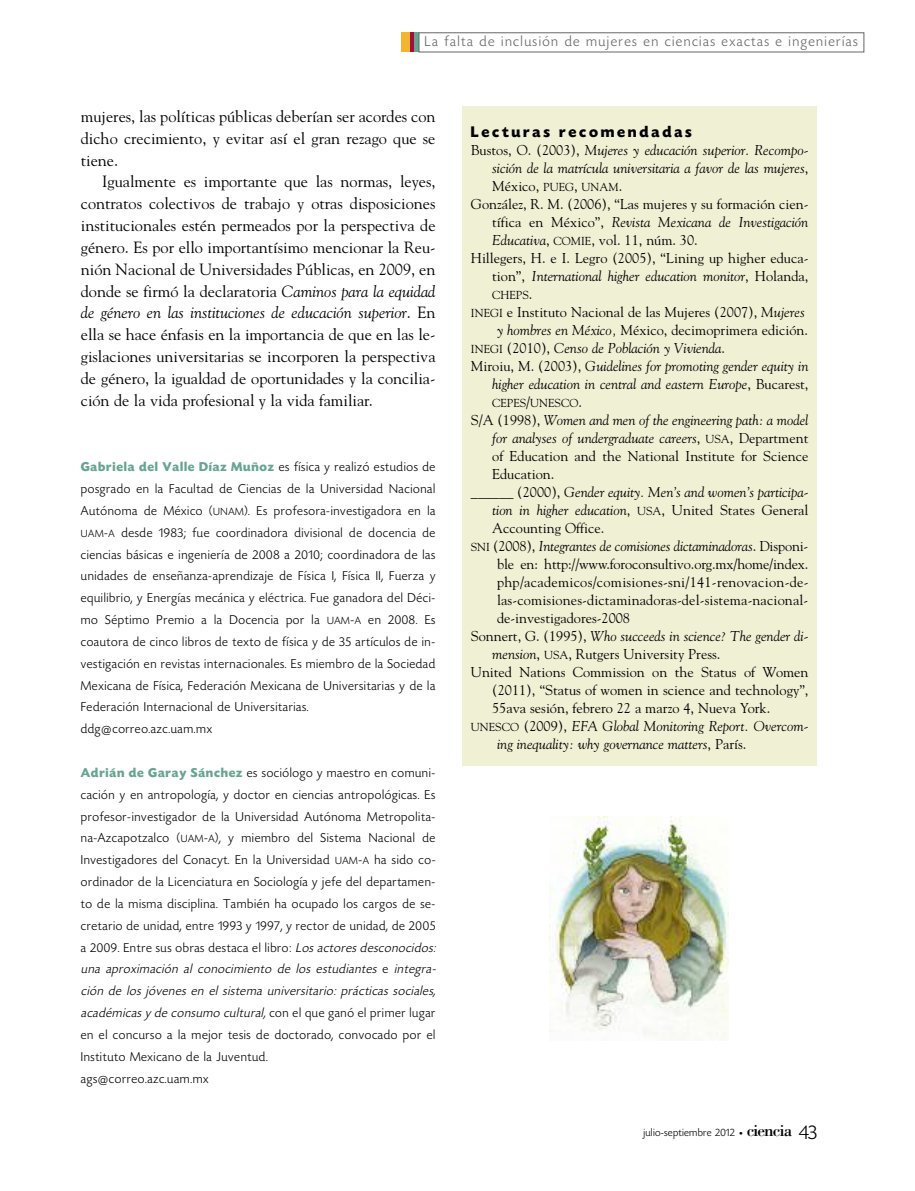
<style>
.page{position:relative;width:915px;height:1191px;background:#fff}
.page>*{position:absolute;margin:0;border:0;box-sizing:border-box;transform-origin:0 0}
.t1{font:17.25px "Bodoni";letter-spacing:-.05em;color:#000}
.t2{font:16.2px/21.8px "Goudy";color:#000;text-align:justify}
.t3{font:700 16.2px "Today HEF";letter-spacing:.17em;color:#000}
.t4{font:300 15px "Today HEF";letter-spacing:.095em;color:#666}
.t5{font:italic 14.25px "Goudy";color:#000}
.t6{font:14.25px "Goudy";color:#000}
.t7{font:14.25px "Goudy";letter-spacing:.02em;color:#000}
.t8{font:300 13.5px/21.8px "Today HEF";letter-spacing:.045em;color:#000}
.t9{font:11.55px "Goudy";color:#000}
.t10{font:300 11.25px "Today HEF";letter-spacing:.025em;color:#000}
.s1{font-style:italic}
.s2{font-weight:700;color:#67a58f}
.s3{font-size:10.95px}
.s4{font-style:normal}
.s5{font-size:11.55px}
.s6{font-size:14.25px}
.s7{font-style:normal;font-size:11.55px}
.s8{font-family:"Officina Sans";font-weight:400;font-size:7.5px}
.s9{font-family:"Today HEF";font-weight:300;font-size:21px}
</style>
<div class="page">
<hr style="left:401px;top:32px;width:4px;height:20px;background:#f2b531">
<div style="left:405px;top:32px;width:5px;height:20px;background:#f2b531"></div>
<hr style="left:410px;top:32px;width:4px;height:20px;background:#9f0f42">
<div style="left:414px;top:32px;width:5px;height:20px;background:#67a58f"></div>
<div style="left:418px;top:32px;width:446px;height:20px;border:1px solid #666"></div>
<div style="left:462px;top:106px;width:354px;height:660px;background:#f0f0d5"></div>
<img style="left:549px;top:816px;width:179px;height:224px">
<p class="t4" style="left:424px;top:35px;width:434px">La falta de inclusión de mujeres en ciencias exactas e ingenierías</p>
<p class="t2" style="left:81px;top:105px;width:356px">mujeres, las políticas públicas deberían ser acordes con dicho crecimiento, y evitar así el gran rezago que se tiene.</p>
<p class="t2" style="left:81px;top:171px;width:356px;text-indent:21px">Igualmente es importante que las normas, leyes, contratos colectivos de trabajo y otras disposiciones institucionales estén permeados por la perspectiva de género. Es por ello importantísimo mencionar la Reu&shy;nión Nacional de Universidades Públicas, en 2009, en donde se firmó la declaratoria <span class="s1">Caminos para la equidad de género en las instituciones de educación superior</span>. En ella se hace énfasis en la importancia de que en las le&shy;gislaciones universitarias se incorporen la perspectiva de género, la igualdad de oportunidades y la concilia&shy;ción de la vida profesional y la vida familiar.</p>
<p class="t8" style="left:81px;top:457px;width:356px"><span class="s2">Gabriela del Valle Díaz Muñoz</span> es física y realizó estudios de posgrado en la Facultad de Ciencias de la Universidad Nacional Autónoma de México (<span class="s3">UNAM</span>). Es profesora-investigadora en la <span class="s3">UAM</span>-<span class="s3">A</span> desde 1983; fue coordinadora divisional de docencia de ciencias básicas e ingeniería de 2008 a 2010; coordinadora de las unidades de enseñanza-aprendizaje de Física I, Física II, Fuerza y equilibrio, y Energías mecánica y eléctrica. Fue ganadora del Déci&shy;mo Séptimo Premio a la Docencia por la <span class="s3">UAM</span>-<span class="s3">A</span> en 2008. Es coautora de cinco libros de texto de física y de 35 artículos de in&shy;vestigación en revistas internacionales. Es miembro de la Sociedad Mexicana de Física, Federación Mexicana de Universitarias y de la Federación Internacional de Universitarias. ddg@correo.azc.uam.mx</p>
<p class="t8" style="left:81px;top:763px;width:359px"><span class="s2">Adrián de Garay Sánchez</span> es sociólogo y maestro en comuni&shy;cación y en antropología, y doctor en ciencias antropológicas. Es profesor-investigador de la Universidad Autónoma Metropolita&shy;na-Azcapotzalco (<span class="s3">UAM</span>-<span class="s3">A</span>), y miembro del Sistema Nacional de Investigadores del Conacyt. En la Universidad <span class="s3">UAM</span>-<span class="s3">A</span> ha sido co&shy;ordinador de la Licenciatura en Sociología y jefe del departamen&shy;to de la misma disciplina. También ha ocupado los cargos de se&shy;cretario de unidad, entre 1993 y 1997, y rector de unidad, de 2005 a 2009. Entre sus obras destaca el libro: <span class="s1">Los actores desconocidos: una aproximación al conocimiento de los estudiantes</span> e <span class="s1">integra&shy;ción de los jóvenes en el sistema universitario: prácticas sociales, académicas y de consumo cultural,</span> c o n e l q u e g a n ó e l p r i m e r l u g a r en el concurso a la mejor tesis de doctorado, convocado por el Instituto Mexicano de la Juventud.<br>ags@correo.azc.uam.mx</p>
<p class="t3" style="left:470px;top:125px;width:222px">Lecturas recomendadas</p>
<p class="t5" style="left:470px;top:141px;width:339px"><span class="s4">Bustos, O. (2003),</span> Mujeres y educación superior. Recompo-</p>
<p class="t5" style="left:492px;top:159px;width:317px">sición de la matrícula universitaria a favor de las mujeres<span class="s4">,</span></p>
<p class="t6" style="left:492px;top:177px;width:132px">México, <span class="s5">PUEG</span>, <span class="s5">UNAM</span>.</p>
<p class="t6" style="left:471px;top:195px;width:339px">González, R. M. (2006), “Las mujeres y su formación cien-</p>
<p class="t5" style="left:492px;top:213px;width:317px"><span class="s4">tífica en México”,</span> Revista Mexicana de Investigación</p>
<p class="t6" style="left:492px;top:231px;width:207px"><span class="s1">Educativa</span>, <span class="s5">COMIE</span>, vol. 11, núm. 30.</p>
<p class="t6" style="left:471px;top:249px;width:339px">Hillegers, H. e I. Legro (2005), “Lining up higher educa-</p>
<p class="t5" style="left:492px;top:267px;width:317px"><span class="s4">tion”,</span> International higher education monitor<span class="s4">, Holanda,</span></p>
<p class="t9" style="left:492px;top:288px;width:42px">CHEPS<span class="s6">.</span></p>
<p class="t6" style="left:470px;top:303px;width:335px"><span class="s5">INEGI</span> e Instituto Nacional de las Mujeres (2007), <span class="s1">Mujeres</span></p>
<p class="t6" style="left:497px;top:321px;width:312px"><span class="s1">y hombres en México,</span> México, decimoprimera edición.</p>
<p class="t5" style="left:470px;top:339px;width:255px"><span class="s7">INEGI</span> <span class="s4">(2010),</span> Censo de Población y Vivienda<span class="s4">.</span></p>
<p class="t5" style="left:471px;top:357px;width:339px"><span class="s4">Miroiu, M. (2003),</span> Guidelines for promoting gender equity in</p>
<p class="t5" style="left:492px;top:375px;width:318px">higher education in central and eastern Europe<span class="s4">, Bucarest,</span></p>
<p class="t9" style="left:492px;top:396px;width:91px">CEPES<span class="s6">/</span>UNESCO<span class="s6">.</span></p>
<p class="t5" style="left:471px;top:411px;width:339px"><span class="s4">S/A (1998),</span> Women and men of the engineering path: a model</p>
<p class="t5" style="left:492px;top:429px;width:317px">for analyses of undergraduate careers<span class="s4">,</span> <span class="s7">USA</span><span class="s4">, Department</span></p>
<p class="t6" style="left:492px;top:447px;width:317px">of Education and the National Institute for Science</p>
<p class="t6" style="left:492px;top:465px;width:64px">Education.</p>
<p class="t5" style="left:470px;top:483px;width:339px"><span class="s4">______ (2000),</span> Gender equity. Men’s and women’s participa-</p>
<p class="t5" style="left:492px;top:501px;width:317px">tion in higher education<span class="s4">,</span> <span class="s7">USA</span><span class="s4">, United States General</span></p>
<p class="t6" style="left:492px;top:519px;width:113px">Accounting Office.</p>
<p class="t5" style="left:470px;top:537px;width:339px"><span class="s7">SNI</span> <span class="s4">(2008),</span> Integrantes de comisiones dictaminadoras<span class="s4">. Disponi-</span></p>
<p class="t6" style="left:497px;top:555px;width:313px">ble en: http://www.foroconsultivo.org.mx/home/index.</p>
<p class="t7" style="left:497px;top:573px;width:313px">php/academicos/comisiones-sni/141-renovacion-de-</p>
<p class="t6" style="left:497px;top:591px;width:313px">las-comisiones-dictaminadoras-del-sistema-nacional-</p>
<p class="t6" style="left:497px;top:609px;width:134px">de-investigadores-2008</p>
<p class="t5" style="left:470px;top:627px;width:339px"><span class="s4">Sonnert, G. (1995),</span> Who succeeds in science? The gender di-</p>
<p class="t6" style="left:492px;top:645px;width:229px"><span class="s1">mension</span>, <span class="s5">USA</span>, Rutgers University Press.</p>
<p class="t6" style="left:470px;top:663px;width:339px">United Nations Commission on the Status of Women</p>
<p class="t6" style="left:492px;top:681px;width:317px">(2011), “Status of women in science and technology”,</p>
<p class="t6" style="left:492px;top:699px;width:279px">55ava sesión, febrero 22 a marzo 4, Nueva York.</p>
<p class="t5" style="left:470px;top:717px;width:339px"><span class="s7">UNESCO</span> <span class="s4">(2009),</span> EFA Global Monitoring Report. Overcom-</p>
<p class="t5" style="left:497px;top:735px;width:251px">ing inequality: why governance matters<span class="s4">, París.</span></p>
<p class="t10" style="left:643px;top:1127px;width:101px">julio-septiembre 2012 <span class="s8">•</span></p>
<p class="t1" style="left:746px;top:1120px;width:72px">ciencia <span class="s9">43</span></p>
</div>
